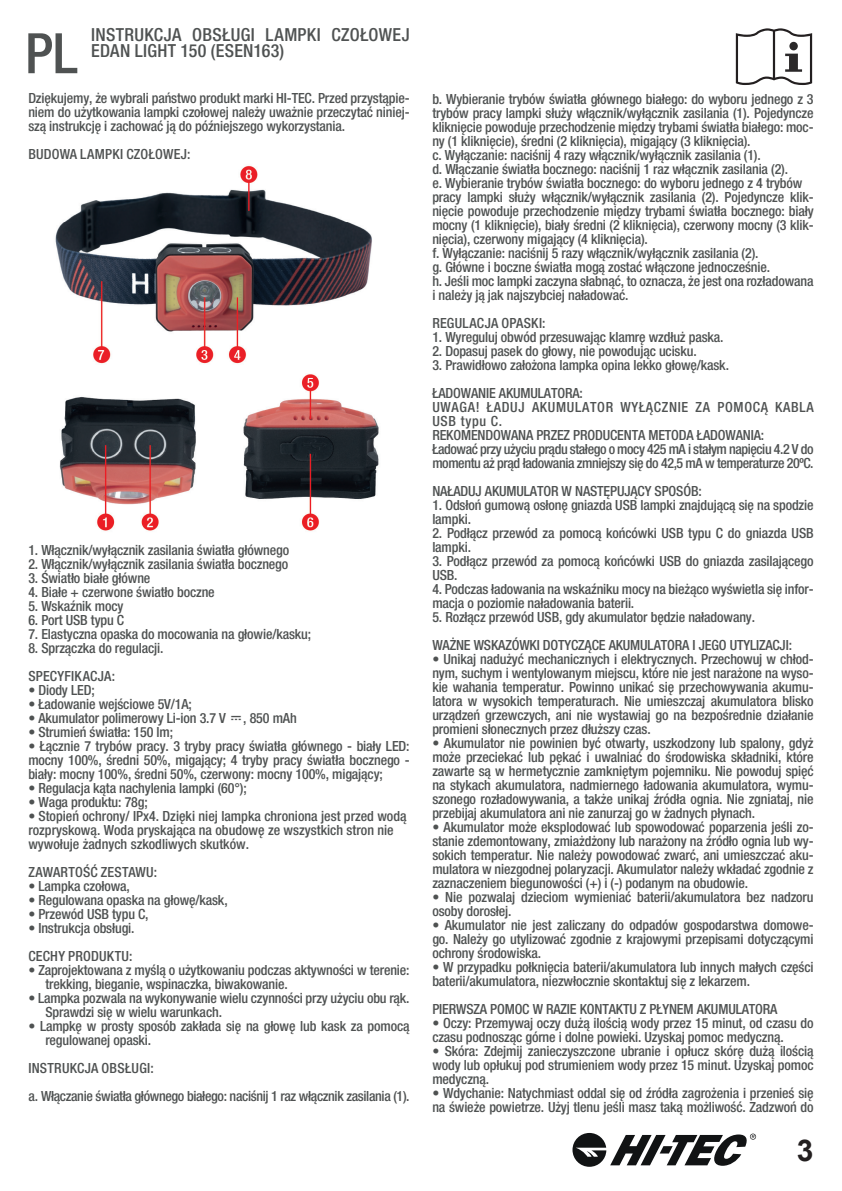
<style>
.page{position:relative;width:842px;height:1191px;background:#fff}
.page>*{position:absolute;margin:0;border:0;box-sizing:border-box;transform-origin:0 0}
.t1{font:500 condensed 55.8px "Helvetica Neue LT Com";color:#4f5252}
.t2{font:700 30px "Arial";color:#231f20}
.t3{font:500 condensed 18px/16px "Helvetica Neue LT Com";letter-spacing:.02em;color:#4f5252}
.t4{font:500 condensed 14px/14px "Helvetica Neue LT Com";letter-spacing:-.01em;color:#4f5252}
.t5{font:500 condensed 14px/14px "Helvetica Neue LT Com";letter-spacing:-.03em;color:#4f5252}
.t6{font:500 condensed 14px "Helvetica Neue LT Com";letter-spacing:.015em;color:#4f5252}
</style>
<div class="page">
<img style="left:55px;top:165px;width:324px;height:366px">
<svg style="left:736px;top:28px;width:76px;height:57px"></svg>
<svg style="left:572px;top:1133px;width:184px;height:33px"></svg>
<h1 class="t1" style="left:25px;top:20px;width:54px">PL</h1>
<p class="t3" style="left:91px;top:27px;width:320px">INSTRUKCJA OBSŁUGI LAMPKI CZOŁOWEJ<br>EDAN LIGHT 150 (ESEN163)</p>
<p class="t4" style="left:28px;top:91px;width:383px;text-align:justify">Dziękujemy, że wybrali państwo produkt marki HI-TEC. Przed przystąpie&shy;niem do użytkowania lampki czołowej należy uważnie przeczytać niniej&shy;szą instrukcję i zachować ją do późniejszego wykorzystania.</p>
<p class="t6" style="left:28px;top:146px;width:164px">BUDOWA LAMPKI CZOŁOWEJ:</p>
<p class="t4" style="left:28px;top:543px;width:262px">1. Włącznik/wyłącznik zasilania światła głównego</p>
<p class="t4" style="left:28px;top:557px;width:262px">2. Włącznik/wyłącznik zasilania światła bocznego</p>
<p class="t4" style="left:28px;top:571px;width:124px">3. Światło białe główne</p>
<p class="t4" style="left:28px;top:585px;width:188px">4. Białe + czerwone światło boczne</p>
<p class="t4" style="left:28px;top:599px;width:97px">5. Wskaźnik mocy</p>
<p class="t4" style="left:28px;top:613px;width:97px">6. Port USB typu C</p>
<p class="t4" style="left:28px;top:627px;width:284px">7. Elastyczna opaska do mocowania na głowie/kasku;</p>
<p class="t4" style="left:28px;top:634px;width:137px;line-height:28px">8. Sprzączka do regulacji.<br>SPECYFIKACJA:</p>
<p class="t4" style="left:28px;top:683px;width:68px">• Diody LED;</p>
<p class="t4" style="left:28px;top:697px;width:165px">• Ładowanie wejściowe 5V/1A;</p>
<p class="t4" style="left:28px;top:711px;width:270px">• Akumulator polimerowy Li-ion 3.7 V , 850 mAh</p>
<p class="t4" style="left:28px;top:725px;width:146px">• Strumień światła: 150 lm;</p>
<p class="t4" style="left:28px;top:739px;width:383px;text-align:justify">• Łącznie 7 trybów pracy. 3 tryby pracy światła głównego - biały LED: mocny 100%, średni 50%, migający; 4 tryby pracy światła bocznego - biały: mocny 100%, średni 50%, czerwony: mocny 100%, migający;</p>
<p class="t4" style="left:28px;top:781px;width:220px">• Regulacja kąta nachylenia lampki (60°);</p>
<p class="t4" style="left:28px;top:795px;width:121px">• Waga produktu: 78g;</p>
<p class="t4" style="left:28px;top:809px;width:380px">• Stopień ochrony/ IPx4. Dzięki niej lampka chroniona jest przed wodą rozpryskową. Woda pryskająca na obudowę ze wszystkich stron nie wywołuje żadnych szkodliwych skutków.</p>
<p class="t6" style="left:28px;top:863px;width:130px">ZAWARTOŚĆ ZESTAWU:</p>
<p class="t4" style="left:28px;top:879px;width:103px">• Lampka czołowa,</p>
<p class="t4" style="left:28px;top:893px;width:201px">• Regulowana opaska na głowę/kask,</p>
<p class="t4" style="left:28px;top:907px;width:122px">• Przewód USB typu C,</p>
<p class="t4" style="left:28px;top:914px;width:108px;line-height:28px">• Instrukcja obsługi.<br>CECHY PRODUKTU:</p>
<p class="t4" style="left:45px;top:963px;width:366px;text-indent:-17px">• Zaprojektowana z myślą o użytkowaniu podczas aktywności w terenie: trekking, bieganie, wspinaczka, biwakowanie.</p>
<p class="t4" style="left:45px;top:991px;width:366px;text-indent:-17px">• Lampka pozwala na wykonywanie wielu czynności przy użyciu obu rąk.<br>Sprawdzi się w wielu warunkach.</p>
<p class="t4" style="left:45px;top:1019px;width:366px;text-indent:-17px">• Lampkę w prosty sposób zakłada się na głowę lub kask za pomocą regulowanej opaski.</p>
<p class="t4" style="left:28px;top:1054px;width:383px;line-height:28px">INSTRUKCJA OBSŁUGI:<br>a. Włączanie światła głównego białego: naciśnij 1 raz włącznik zasilania (1).</p>
<p class="t4" style="left:432px;top:91px;width:383px">b. Wybieranie trybów światła głównego białego: do wyboru jednego z 3 trybów pracy lampki służy włącznik/wyłącznik zasilania (1). Pojedyncze kliknięcie powoduje przechodzenie między trybami światła białego: moc&shy;ny (1 kliknięcie), średni (2 kliknięcia), migający (3 kliknięcia).<br>c. Wyłączanie: naciśnij 4 razy włącznik/wyłącznik zasilania (1).<br>d. Włączanie światła bocznego: naciśnij 1 raz włącznik zasilania (2).<br>e. Wybieranie trybów światła bocznego: do wyboru jednego z 4 trybów pracy lampki służy włącznik/wyłącznik zasilania (2). Pojedyncze klik&shy;nięcie powoduje przechodzenie między trybami światła bocznego: biały mocny (1 kliknięcie), biały średni (2 kliknięcia), czerwony mocny (3 klik&shy;nięcia), czerwony migający (4 kliknięcia).<br>f. Wyłączanie: naciśnij 5 razy włącznik/wyłącznik zasilania (2).<br>g. Główne i boczne światła mogą zostać włączone jednocześnie.<br>h. Jeśli moc lampki zaczyna słabnąć, to oznacza, że jest ona rozładowana i należy ją jak najszybciej naładować.</p>
<p class="t6" style="left:432px;top:314px;width:115px">REGULACJA OPASKI:</p>
<p class="t4" style="left:432px;top:329px;width:293px">1. Wyreguluj obwód przesuwając klamrę wzdłuż paska.</p>
<p class="t4" style="left:432px;top:343px;width:266px">2. Dopasuj pasek do głowy, nie powodując ucisku.</p>
<p class="t4" style="left:432px;top:350px;width:298px;line-height:28px">3. Prawidłowo założona lampka opina lekko głowę/kask.<br>ŁADOWANIE AKUMULATORA:</p>
<p class="t5" style="left:432px;top:399px;width:383px">UWAGA! ŁADUJ AKUMULATOR WYŁĄCZNIE ZA POMOCĄ KABLA USB typu C.<br>REKOMENDOWANA PRZEZ PRODUCENTA METODA ŁADOWANIA:<br>Ładować przy użyciu prądu stałego o mocy 425 mA i stałym napięciu 4.2 V do momentu aż prąd ładowania zmniejszy się do 42,5 mA w temperaturze 20ºC.</p>
<p class="t4" style="left:432px;top:483px;width:271px">NAŁADUJ AKUMULATOR W NASTĘPUJĄCY SPOSÓB:</p>
<p class="t4" style="left:432px;top:497px;width:383px">1. Odsłoń gumową osłonę gniazda USB lampki znajdującą się na spodzie lampki.</p>
<p class="t4" style="left:432px;top:525px;width:383px">2. Podłącz przewód za pomocą końcówki USB typu C do gniazda USB lampki.</p>
<p class="t4" style="left:432px;top:553px;width:383px">3. Podłącz przewód za pomocą końcówki USB do gniazda zasilającego<br>USB.</p>
<p class="t4" style="left:432px;top:581px;width:383px">4. Podczas ładowania na wskaźniku mocy na bieżąco wyświetla się infor&shy;macja o poziomie naładowania baterii.</p>
<p class="t4" style="left:432px;top:602px;width:361px;line-height:28px">5. Rozłącz przewód USB, gdy akumulator będzie naładowany.<br>WAŻNE WSKAZÓWKI DOTYCZĄCE AKUMULATORA I JEGO UTYLIZACJI:</p>
<p class="t4" style="left:432px;top:651px;width:383px;text-align:justify">• Unikaj nadużyć mechanicznych i elektrycznych. Przechowuj w chłod&shy;nym, suchym i wentylowanym miejscu, które nie jest narażone na wyso&shy;kie wahania temperatur. Powinno unikać się przechowywania akumu&shy;latora w wysokich temperaturach. Nie umieszczaj akumulatora blisko urządzeń grzewczych, ani nie wystawiaj go na bezpośrednie działanie promieni słonecznych przez dłuższy czas.</p>
<p class="t4" style="left:432px;top:735px;width:383px;text-align:justify">• Akumulator nie powinien być otwarty, uszkodzony lub spalony, gdyż może przeciekać lub pękać i uwalniać do środowiska składniki, które zawarte są w hermetycznie zamkniętym pojemniku. Nie powoduj spięć na stykach akumulatora, nadmiernego ładowania akumulatora, wymu&shy;szonego rozładowywania, a także unikaj źródła ognia. Nie zgniataj, nie przebijaj akumulatora ani nie zanurzaj go w żadnych płynach.</p>
<p class="t4" style="left:432px;top:819px;width:383px;text-align:justify">• Akumulator może eksplodować lub spowodować poparzenia jeśli zo&shy;stanie zdemontowany, zmiażdżony lub narażony na źródło ognia lub wy&shy;sokich temperatur. Nie należy powodować zwarć, ani umieszczać aku&shy;mulatora w niezgodnej polaryzacji. Akumulator należy wkładać zgodnie z zaznaczeniem biegunowości (+) i (-) podanym na obudowie.</p>
<p class="t4" style="left:432px;top:889px;width:383px">• Nie pozwalaj dzieciom wymieniać baterii/akumulatora bez nadzoru osoby dorosłej.</p>
<p class="t4" style="left:432px;top:917px;width:383px;text-align:justify">• Akumulator nie jest zaliczany do odpadów gospodarstwa domowe&shy;go. Należy go utylizować zgodnie z krajowymi przepisami dotyczącymi ochrony środowiska.</p>
<p class="t4" style="left:432px;top:959px;width:383px">• W przypadku połknięcia baterii/akumulatora lub innych małych części baterii/akumulatora, niezwłocznie skontaktuj się z lekarzem.</p>
<p class="t4" style="left:432px;top:1001px;width:347px">PIERWSZA POMOC W RAZIE KONTAKTU Z PŁYNEM AKUMULATORA</p>
<p class="t4" style="left:432px;top:1015px;width:383px">• Oczy: Przemywaj oczy dużą ilością wody przez 15 minut, od czasu do czasu podnosząc górne i dolne powieki. Uzyskaj pomoc medyczną.</p>
<p class="t4" style="left:432px;top:1043px;width:383px;text-align:justify">• Skóra: Zdejmij zanieczyszczone ubranie i opłucz skórę dużą ilością wody lub opłukuj pod strumieniem wody przez 15 minut. Uzyskaj pomoc medyczną.</p>
<p class="t4" style="left:432px;top:1085px;width:383px">• Wdychanie: Natychmiast oddal się od źródła zagrożenia i przenieś się na świeże powietrze. Użyj tlenu jeśli masz taką możliwość. Zadzwoń do</p>
<h2 class="t2" style="left:797px;top:1129px;width:18px">3</h2>
</div>
